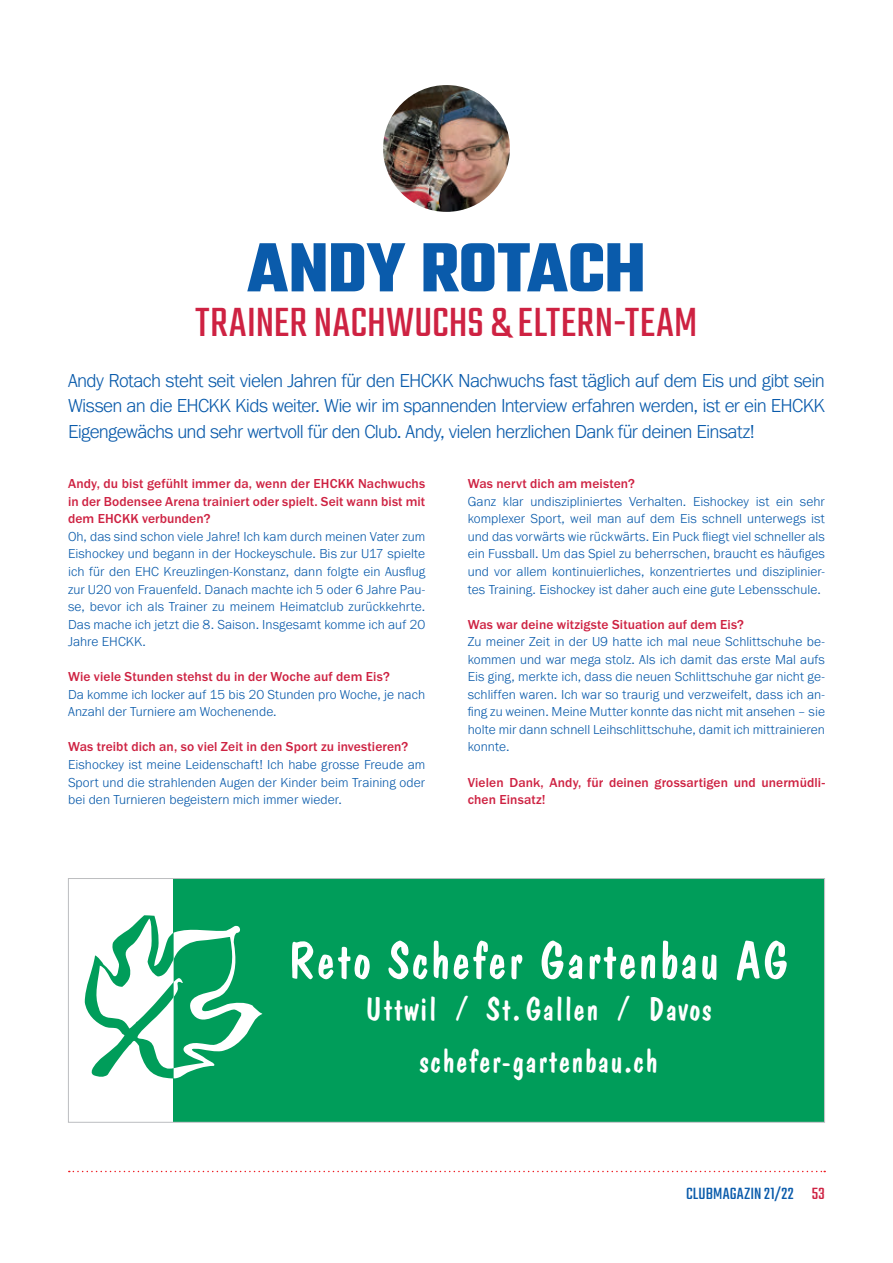
<style>
.page{position:relative;width:893px;height:1263px;background:#fff}
.page>*{position:absolute;margin:0;border:0;box-sizing:border-box;transform-origin:0 0}
.t1{font:700 75px "Teko";letter-spacing:-.005em;color:#0a5bab}
.t2{font:52.65px "Dom Casual Std";letter-spacing:.01em;color:#fff}
.t3{font:45px "Teko";letter-spacing:.005em;color:#ce2242}
.t4{font:33.15px/51.4px "Dom Casual Std";letter-spacing:.015em;color:#fff;text-align:center}
.t5{font:300 19.5px/25.3px "Franklin Gothic URW";letter-spacing:-.035em;color:#0a5bab;text-align:justify}
.t6{font:18px "Teko";letter-spacing:.015em;color:#0a5bab}
.t7{font:300 13.5px/17.5px "Franklin Gothic URW";letter-spacing:.005em;color:#0a5bab;text-align:justify}
.t8{font:500 13.5px/17.5px "Franklin Gothic URW";letter-spacing:.01em;color:#ce2242;text-align:justify}
.s1{color:#ce2242}
</style>
<div class="page">
<svg style="left:69px;top:1171px;width:756px;height:1px"></svg>
<img style="left:383px;top:85px;width:127px;height:127px;border-radius:63px">
<svg style="left:68px;top:878px;width:757px;height:245px;background:#22a970"></svg>
<h1 class="t1" style="left:247px;top:219px;width:400px">ANDY ROTACH</h1>
<h3 class="t3" style="left:196px;top:298px;width:503px">TRAINER NACHWUCHS &amp; ELTERN-TEAM</h3>
<p class="t5" style="left:68px;top:367px;width:758px">Andy Rotach steht seit vielen Jahren für den EHCKK Nachwuchs fast täglich auf dem Eis und gibt sein Wissen an die EHCKK Kids weiter. Wie wir im spannenden Interview erfahren werden, ist er ein EHCKK Eigengewächs und sehr wertvoll für den Club. Andy, vielen herzlichen Dank für deinen Einsatz!</p>
<p class="t8" style="left:68px;top:475px;width:359px">Andy, du bist gefühlt immer da, wenn der EHCKK Nachwuchs in der Bodensee Arena trainiert oder spielt. Seit wann bist mit dem EHCKK verbunden?</p>
<p class="t7" style="left:68px;top:527px;width:359px">Oh, das sind schon viele Jahre! Ich kam durch meinen Vater zum Eishockey und begann in der Hockeyschule. Bis zur U17 spielte ich für den EHC Kreuzlingen-Konstanz, dann folgte ein Ausflug zur U20 von Frauenfeld. Danach machte ich 5 oder 6 Jahre Pau&shy;se, bevor ich als Trainer zu meinem Heimatclub zurückkehrte.<br>Das mache ich jetzt die 8. Saison. Insgesamt komme ich auf 20<br>Jahre EHCKK.</p>
<p class="t8" style="left:68px;top:668px;width:323px">Wie viele Stunden stehst du in der Woche auf dem Eis?</p>
<p class="t7" style="left:68px;top:685px;width:359px">Da komme ich locker auf 15 bis 20 Stunden pro Woche, je nach<br>Anzahl der Turniere am Wochenende.</p>
<p class="t8" style="left:68px;top:738px;width:342px">Was treibt dich an, so viel Zeit in den Sport zu investieren?</p>
<p class="t7" style="left:68px;top:755px;width:359px">Eishockey ist meine Leidenschaft! Ich habe grosse Freude am Sport und die strahlenden Augen der Kinder beim Training oder bei den Turnieren begeistern mich immer wieder.</p>
<p class="t8" style="left:468px;top:475px;width:169px">Was nervt dich am meisten?</p>
<p class="t7" style="left:468px;top:492px;width:359px">Ganz klar undiszipliniertes Verhalten. Eishockey ist ein sehr komplexer Sport, weil man auf dem Eis schnell unterwegs ist und das vorwärts wie rückwärts. Ein Puck fliegt viel schneller als ein Fussball. Um das Spiel zu beherrschen, braucht es häufiges und vor allem kontinuierliches, konzentriertes und disziplinier&shy;tes Training. Eishockey ist daher auch eine gute Lebensschule.</p>
<p class="t8" style="left:468px;top:615px;width:278px">Was war deine witzigste Situation auf dem Eis?</p>
<p class="t7" style="left:468px;top:633px;width:359px">Zu meiner Zeit in der U9 hatte ich mal neue Schlittschuhe be&shy;kommen und war mega stolz. Als ich damit das erste Mal aufs Eis ging, merkte ich, dass die neuen Schlittschuhe gar nicht ge&shy;schliffen waren. Ich war so traurig und verzweifelt, dass ich an&shy;fing zu weinen. Meine Mutter konnte das nicht mit ansehen – sie holte mir dann schnell Leihschlittschuhe, damit ich mittrainieren konnte.</p>
<p class="t8" style="left:468px;top:773px;width:359px">Vielen Dank, Andy, für deinen grossartigen und unermüdli&shy;chen Einsatz!</p>
<h2 class="t2" style="left:287px;top:929px;width:504px">Reto Schefer Gartenbau AG</h2>
<h3 class="t4" style="left:365px;top:983px;width:349px">Uttwil / St. Gallen / Davos schefer-gartenbau.ch</h3>
<h3 class="t6" style="left:686px;top:1184px;width:140px">CLUBMAGAZIN 21/22 <span class="s1">53</span></h3>
</div>
